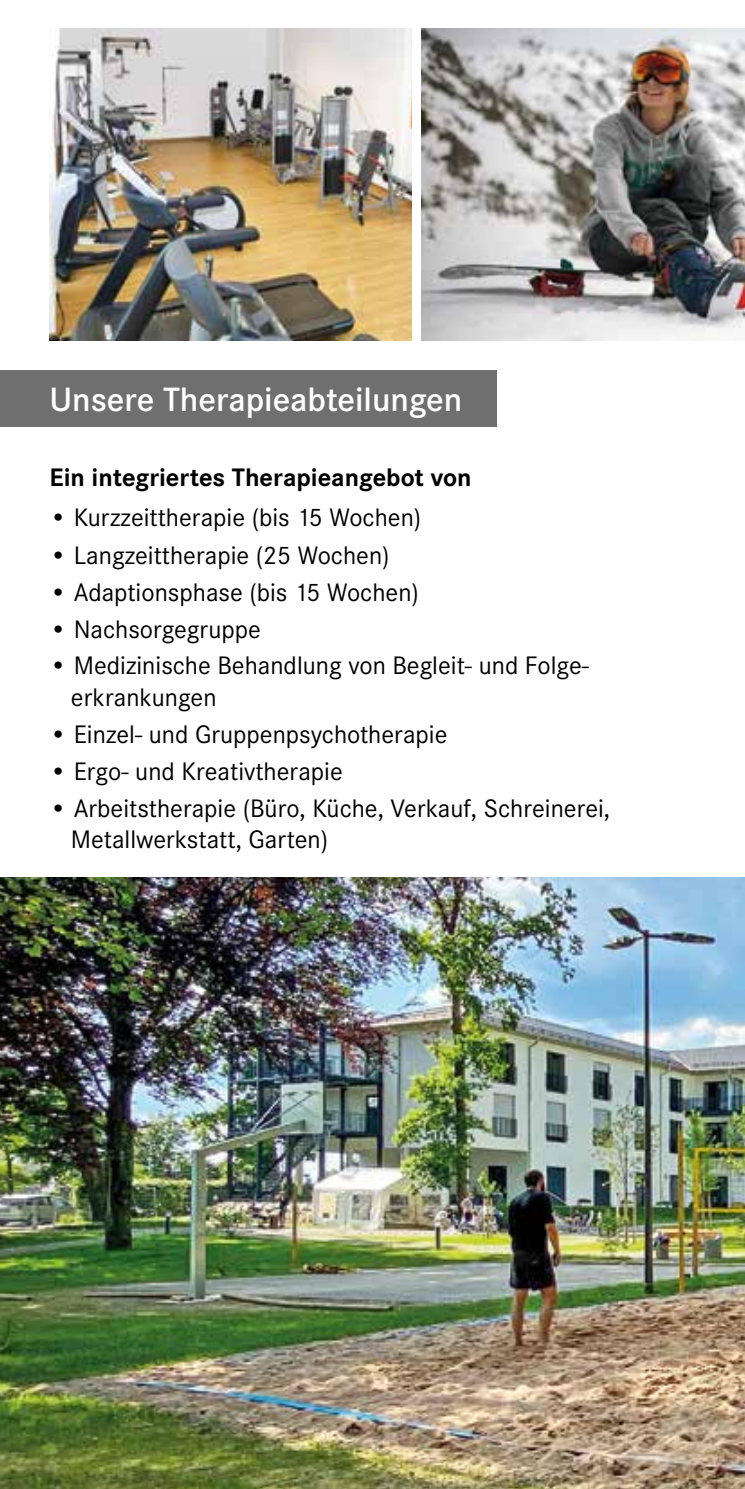
<style>
.page{position:relative;width:745px;height:1489px;background:#fff}
.page>*{position:absolute;margin:0;border:0;box-sizing:border-box;transform-origin:0 0}
.t1{font:600 35px "Corporate S";color:#fff}
.t2{font:26.25px/31.2px "Corporate S";color:#000}
.t3{font:700 26.25px "Corporate S";color:#000}
</style>
<div class="page">
<img style="left:421px;top:28px;width:323px;height:312px">
<img style="left:50px;top:28px;width:361px;height:312px">
<div style="left:0;top:370px;width:496px;height:57px;background:#706f6f"></div>
<img style="left:0;top:877px;width:744px;height:611px">
<h1 class="t1" style="left:50px;top:379px;width:414px">Unsere Therapieabteilungen</h1>
<p class="t3" style="left:50px;top:462px;width:423px">Ein integriertes Therapieangebot von</p>
<p class="t2" style="left:50px;top:501px;width:373px">• Kurzzeittherapie (bis 15 Wochen)</p>
<p class="t2" style="left:50px;top:539px;width:341px">• Langzeittherapie (25 Wochen)</p>
<p class="t2" style="left:50px;top:576px;width:370px">• Adaptionsphase (bis 15 Wochen)</p>
<p class="t2" style="left:50px;top:613px;width:213px">• Nachsorgegruppe</p>
<p class="t2" style="left:71px;top:650px;width:519px;text-indent:-21px">• Medizinische Behandlung von Begleit- und Folge&shy;erkrankungen</p>
<p class="t2" style="left:50px;top:718px;width:399px">• Einzel- und Gruppenpsychotherapie</p>
<p class="t2" style="left:50px;top:755px;width:294px">• Ergo- und Kreativtherapie</p>
<p class="t2" style="left:71px;top:792px;width:540px;text-indent:-21px">• Arbeitstherapie (Büro, Küche, Verkauf, Schreinerei,<br>Metallwerkstatt, Garten)</p>
</div>
